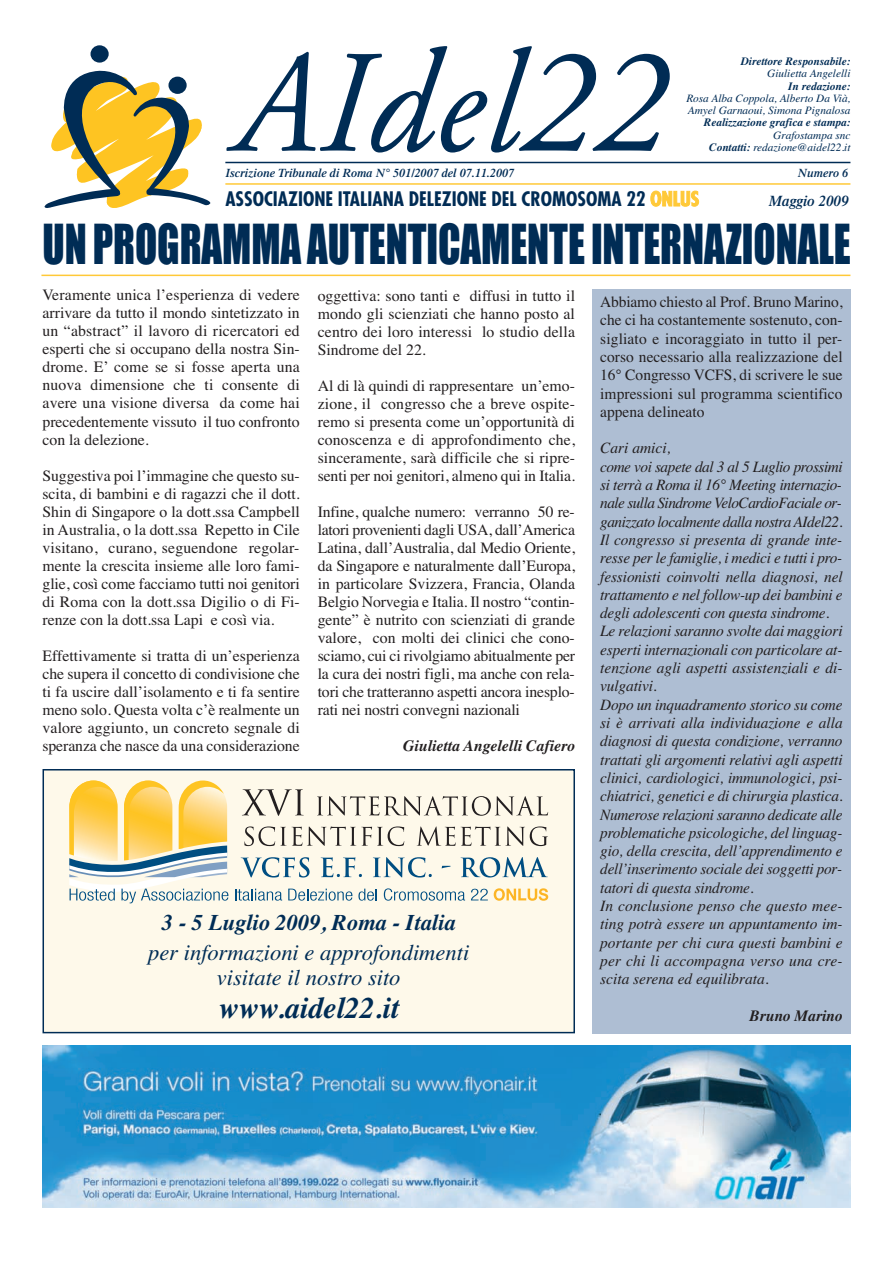
<style>
.page{position:relative;width:893px;height:1263px;background:#fff}
.page>*{position:absolute;margin:0;border:0;box-sizing:border-box;transform-origin:0 0}
.t1{font:51px "Impact";color:#002c55;scale:.8 1}
.t2{font:italic 700 30px "Times";color:#002c55}
.t3{font:italic 22.5px/25.5px "Times";color:#002c55;text-align:center}
.t4{font:italic 700 22.5px "Times";color:#002c55}
.t5{font:700 condensed 19.5px "Futura";color:#002c55}
.t6{font:15.75px/18px "Times";color:#231f20;text-align:justify}
.t7{font:italic 15.75px/18.3px "Times";letter-spacing:-.01em;color:#231f20}
.t8{font:italic 700 15.75px "Times";color:#231f20}
.t9{font:italic 600 15px "Times";color:#002c55}
.t10{font:italic 600 12px "Times";color:#002c55}
.t11{font:italic 11.25px/12.3px "Times";color:#002c55}
.t12{font:italic 700 11.25px "Times";color:#002c55}
.s1{font-weight:700}
.s2{color:#ffc938}
</style>
<div class="page">
<img style="left:43px;top:1046px;width:807px;height:162px">
<svg style="left:226px;top:46px;width:444px;height:107px"></svg>
<svg style="left:45px;top:70px;width:165px;height:138px"></svg>
<div style="left:168px;top:77px;width:19px;height:17px;background:#002c55;border-radius:50%"></div>
<div style="left:91px;top:45px;width:18px;height:18px;background:#002c55;border-radius:50%"></div>
<hr style="left:225px;top:183px;width:625px;height:2px;background:#ffc938">
<hr style="left:225px;top:162px;width:625px;height:1px;background:#002c55">
<hr style="left:41px;top:275px;width:809px;height:1px;background:#ffc938">
<div style="left:592px;top:289px;width:258px;height:744px;background:#aebed3"></div>
<div style="left:44px;top:770px;width:529px;height:262px;background:#fef9ea"></div>
<div style="left:43px;top:769px;width:532px;height:264px;border:2px solid #002c55"></div>
<svg style="left:242px;top:789px;width:62px;height:27px"></svg>
<svg style="left:317px;top:796px;width:231px;height:20px"></svg>
<svg style="left:244px;top:826px;width:160px;height:20px"></svg>
<svg style="left:417px;top:826px;width:131px;height:20px"></svg>
<svg style="left:241px;top:857px;width:69px;height:20px"></svg>
<svg style="left:321px;top:857px;width:41px;height:20px"></svg>
<svg style="left:373px;top:857px;width:59px;height:20px"></svg>
<svg style="left:442px;top:866px;width:9px;height:2px"></svg>
<svg style="left:461px;top:857px;width:87px;height:20px"></svg>
<svg style="left:69px;top:780px;width:159px;height:123px"></svg>
<svg style="left:235px;top:889px;width:47px;height:12px"></svg>
<svg style="left:288px;top:889px;width:64px;height:12px"></svg>
<svg style="left:358px;top:889px;width:19px;height:12px"></svg>
<svg style="left:384px;top:888px;width:81px;height:13px"></svg>
<svg style="left:471px;top:889px;width:17px;height:11px"></svg>
<svg style="left:494px;top:888px;width:54px;height:13px"></svg>
<p class="t12" style="left:741px;top:57px;width:111px">Direttore Responsabile:</p>
<p class="t11" style="left:767px;top:68px;width:85px">Giulietta Angelelli</p>
<p class="t12" style="left:788px;top:82px;width:64px">In redazione:</p>
<p class="t11" style="left:686px;top:93px;width:166px">Rosa Alba Coppola, Alberto Da Vià,<br>Amyel Garnaoui, Simona Pignalosa</p>
<p class="t12" style="left:704px;top:118px;width:148px">Realizzazione grafica e stampa:</p>
<p class="t11" style="left:709px;top:130px;width:143px;text-align:right">Grafostampa snc<br><span class="s1">Contatti:</span> redazione@aidel22.it</p>
<p class="t10" style="left:225px;top:169px;width:290px">Iscrizione Tribunale di Roma N° 501/2007 del 07.11.2007</p>
<p class="t10" style="left:798px;top:169px;width:52px">Numero 6</p>
<p class="t5" style="left:225px;top:190px;width:475px">ASSOCIAZIONE ITALIANA DELEZIONE DEL CROMOSOMA 22 <span class="s2">ONLUS</span></p>
<p class="t9" style="left:769px;top:195px;width:81px">Maggio 2009</p>
<h1 class="t1" style="left:43px;top:228px;width:1012px">UN PROGRAMMA AUTENTICAMENTE INTERNAZIONALE</h1>
<p class="t6" style="left:43px;top:288px;width:259px">Veramente unica l’esperienza di vedere arrivare da tutto il mondo sintetizzato in un “abstract” il lavoro di ricercatori ed esperti che si occupano della nostra Sin&shy;drome. E’ come se si fosse aperta una nuova dimensione che ti consente di avere una visione diversa da come hai precedentemente vissuto il tuo confronto con la delezione.</p>
<p class="t6" style="left:43px;top:468px;width:259px">Suggestiva poi l’immagine che questo su&shy;scita, di bambini e di ragazzi che il dott.<br>Shin di Singapore o la dott.ssa Campbell in Australia, o la dott.ssa Repetto in Cile visitano, curano, seguendone regolar&shy;mente la crescita insieme alle loro fami&shy;glie, così come facciamo tutti noi genitori di Roma con la dott.ssa Digilio o di Fi&shy;renze con la dott.ssa Lapi e così via.</p>
<p class="t6" style="left:43px;top:648px;width:259px">Effettivamente si tratta di un’esperienza che supera il concetto di condivisione che ti fa uscire dall’isolamento e ti fa sentire meno solo. Questa volta c’è realmente un valore aggiunto, un concreto segnale di speranza che nasce da una considerazione</p>
<p class="t6" style="left:318px;top:288px;width:259px">oggettiva: sono tanti e diffusi in tutto il mondo gli scienziati che hanno posto al centro dei loro interessi lo studio della Sindrome del 22.</p>
<p class="t6" style="left:318px;top:378px;width:259px">Al di là quindi di rappresentare un’emo&shy;zione, il congresso che a breve ospite&shy;remo si presenta come un’opportunità di conoscenza e di approfondimento che, sinceramente, sarà difficile che si ripre&shy;senti per noi genitori, almeno qui in Italia.</p>
<p class="t6" style="left:318px;top:504px;width:259px">Infine, qualche numero: verranno 50 re&shy;latori provenienti dagli USA, dall’America Latina, dall’Australia, dal Medio Oriente, da Singapore e naturalmente dall’Europa, in particolare Svizzera, Francia, Olanda Belgio Norvegia e Italia. Il nostro “contin&shy;gente” è nutrito con scienziati di grande valore, con molti dei clinici che cono&shy;sciamo, cui ci rivolgiamo abitualmente per la cura dei nostri figli, ma anche con rela&shy;tori che tratteranno aspetti ancora inesplo&shy;rati nei nostri convegni nazionali</p>
<p class="t8" style="left:403px;top:740px;width:173px">Giulietta Angelelli Cafiero</p>
<p class="t6" style="left:600px;top:294px;width:244px">Abbiamo chiesto al Prof. Bruno Marino, che ci ha costantemente sostenuto, con&shy;sigliato e incoraggiato in tutto il per&shy;corso necessario alla realizzazione del 16° Congresso VCFS, di scrivere le sue impressioni sul programma scientifico appena delineato</p>
<p class="t7" style="left:600px;top:440px;width:244px">Cari amici,<br>come voi sapete dal 3 al 5 Luglio prossimi si terrà a Roma il 16° Meeting internazio&shy;nale sulla Sindrome VeloCardioFaciale or&shy;ganizzato localmente dalla nostra AIdel22.<br>Il congresso si presenta di grande inte&shy;resse per le famiglie, i medici e tutti i pro&shy;fessionisti coinvolti nella diagnosi, nel trattamento e nel follow-up dei bambini e degli adolescenti con questa sindrome.<br>Le relazioni saranno svolte dai maggiori esperti internazionali con particolare at&shy;tenzione agli aspetti assistenziali e di&shy;vulgativi.<br>Dopo un inquadramento storico su come si è arrivati alla individuazione e alla diagnosi di questa condizione, verranno trattati gli argomenti relativi agli aspetti clinici, cardiologici, immunologici, psi&shy;chiatrici, genetici e di chirurgia plastica.<br>Numerose relazioni saranno dedicate alle problematiche psicologiche, del linguag&shy;gio, della crescita, dell’apprendimento e dell’inserimento sociale dei soggetti por&shy;tatori di questa sindrome.<br>In conclusione penso che questo mee&shy;ting potrà essere un appuntamento im&shy;portante per chi cura questi bambini e per chi li accompagna verso una cre&shy;scita serena ed equilibrata.</p>
<p class="t8" style="left:749px;top:1010px;width:95px">Bruno Marino</p>
<h3 class="t4" style="left:162px;top:914px;width:295px">3 - 5 Luglio 2009, Roma - Italia</h3>
<h3 class="t3" style="left:148px;top:941px;width:323px">per informazioni e approfondimenti visitate il nostro sito</h3>
<h2 class="t2" style="left:218px;top:997px;width:182px">www.aidel22.it</h2>
</div>
